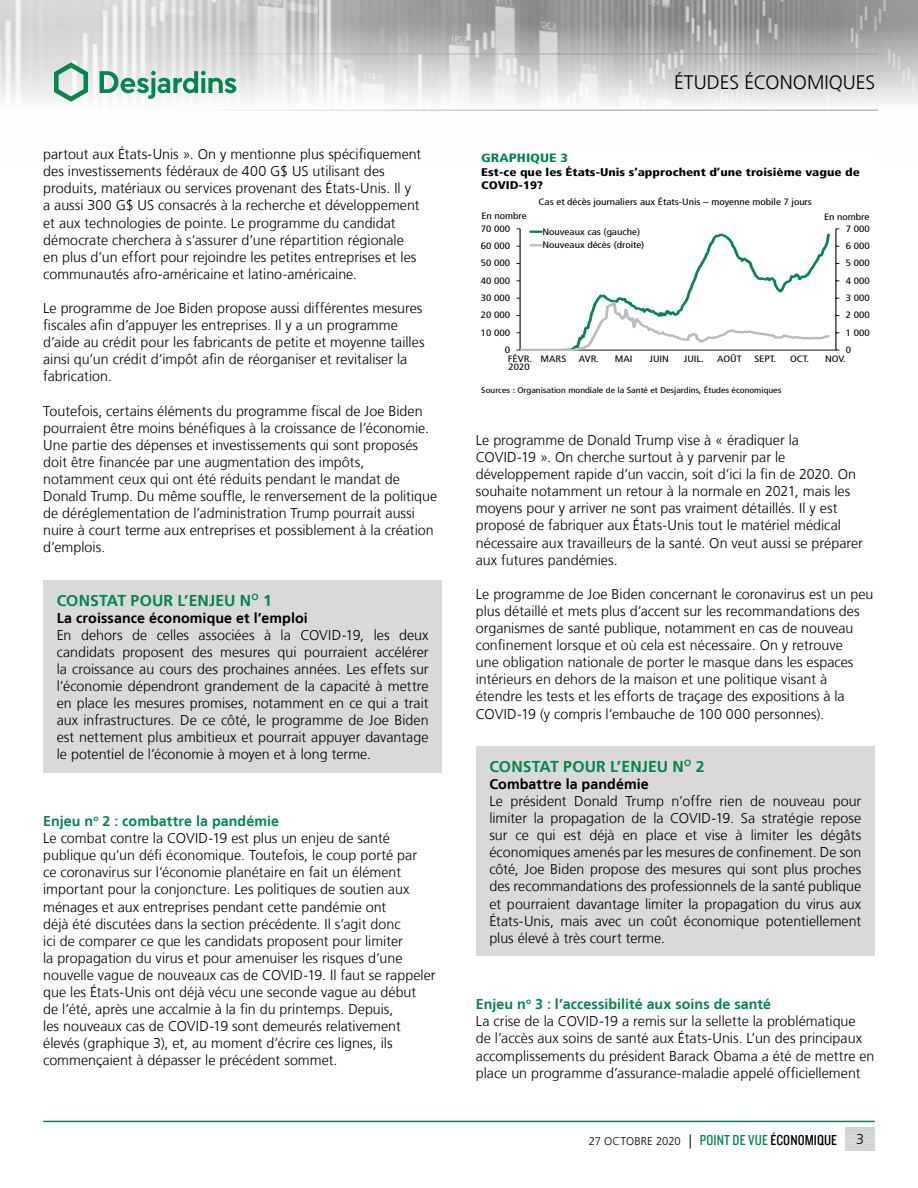
<style>
.page{position:relative;width:918px;height:1188px;background:#fff}
.page>*{position:absolute;margin:0;border:0;box-sizing:border-box;transform-origin:0 0}
.t1{font:300 19.5px "Frutiger LT";color:#000}
.t2{font:700 15.75px "Frutiger LT";letter-spacing:.005em;color:#00874e}
.t3{font:300 14.25px/17.1px "Frutiger LT";color:#000}
.t4{font:700 14.25px "Frutiger LT";letter-spacing:.005em;color:#00874e}
.t5{font:700 14.25px "Frutiger LT";letter-spacing:.005em;color:#000}
.t6{font:900 condensed 12px "Frutiger LT";color:#00874e;scale:1.2 1}
.t7{font:300 11.25px "Frutiger LT";letter-spacing:.005em;color:#000}
.t8{font:900 condensed 11.1px/13.2px "Frutiger LT";color:#000;scale:1.2 1}
.t9{font:condensed 9.3px "Frutiger LT";color:#000;scale:1.2 1}
.t10{font:condensed 9.15px/17.2px "Frutiger LT";color:#000;text-align:justify;scale:1.2 1}
.t11{font:condensed 8.25px "Frutiger LT";color:#000;scale:1.2 1}
.s1{font-size:14.25px}
.s2{font-family:"Knockout 29 Junior Ltweight";font-weight:400;font-size:15px;color:#00874e}
.s3{font-family:"Knockout 29 Junior Ltweight";font-weight:400;font-size:15px}
</style>
<div class="page">
<img style="left:0;top:0;width:918px;height:110px">
<hr style="left:0;top:54px;width:878px;height:1px;background:#9d9d9c">
<hr style="left:0;top:110px;width:878px;height:1px;background:#9d9d9c">
<svg style="left:54px;top:62px;width:34px;height:40px"></svg>
<svg style="left:100px;top:71px;width:136px;height:28px"></svg>
<hr style="left:43px;top:1121px;width:832px;height:1px;background:#00874e">
<div style="left:43px;top:580px;width:399px;height:193px;background:#d9d9d9"></div>
<div style="left:476px;top:746px;width:399px;height:210px;background:#d9d9d9"></div>
<svg style="left:517px;top:229px;width:322px;height:122px"></svg>
<p class="t3" style="left:43px;top:146px;width:380px">partout aux États‑Unis ». On y mentionne plus spécifiquement des investissements fédéraux de 400 G$ US utilisant des produits, matériaux ou services provenant des États‑Unis. Il y a aussi 300 G$ US consacrés à la recherche et développement et aux technologies de pointe. Le programme du candidat démocrate cherchera à s’assurer d’une répartition régionale</p>
<p class="t3" style="left:43px;top:249px;width:375px">en plus d’un effort pour rejoindre les petites entreprises et les communautés afro-américaine et latino-américaine.</p>
<p class="t3" style="left:43px;top:300px;width:383px">Le programme de Joe Biden propose aussi différentes mesures fiscales afin d’appuyer les entreprises. Il y a un programme d’aide au crédit pour les fabricants de petite et moyenne tailles ainsi qu’un crédit d’impôt afin de réorganiser et revitaliser la</p>
<p class="t3" style="left:43px;top:368px;width:70px">fabrication.</p>
<p class="t3" style="left:43px;top:402px;width:387px">Toutefois, certains éléments du programme fiscal de Joe Biden pourraient être moins bénéfiques à la croissance de l’économie.</p>
<p class="t3" style="left:43px;top:437px;width:376px">Une partie des dépenses et investissements qui sont proposés</p>
<p class="t3" style="left:43px;top:454px;width:323px">doit être financée par une augmentation des impôts,</p>
<p class="t3" style="left:43px;top:471px;width:358px">notamment ceux qui ont été réduits pendant le mandat de</p>
<p class="t3" style="left:43px;top:488px;width:396px">Donald Trump. Du même souffle, le renversement de la politique de déréglementation de l’administration Trump pourrait aussi nuire à court terme aux entreprises et possiblement à la création</p>
<p class="t3" style="left:43px;top:539px;width:64px">d’emplois.</p>
<h5 class="t2" style="left:57px;top:591px;width:217px">CONSTAT POUR L’ENJEU N<sup>O</sup> 1</h5>
<h5 class="t5" style="left:57px;top:609px;width:253px">La croissance économique et l’emploi</h5>
<p class="t3" style="left:57px;top:627px;width:373px">En dehors de celles associées à la COVID‑19, les deux</p>
<p class="t3" style="left:57px;top:644px;width:373px">candidats proposent des mesures qui pourraient accélérer la croissance au cours des prochaines années. Les effets sur</p>
<p class="t3" style="left:57px;top:678px;width:373px">l’économie dépendront grandement de la capacité à mettre</p>
<p class="t3" style="left:57px;top:695px;width:373px">en place les mesures promises, notamment en ce qui a trait</p>
<p class="t3" style="left:57px;top:712px;width:373px;text-align:justify">aux infrastructures. De ce côté, le programme de Joe Biden est nettement plus ambitieux et pourrait appuyer davantage le potentiel de l’économie à moyen et à long terme.</p>
<h5 class="t4" style="left:43px;top:813px;width:238px">Enjeu n<sup>o</sup> 2 : combattre la pandémie</h5>
<p class="t3" style="left:43px;top:830px;width:348px">Le combat contre la COVID-19 est plus un enjeu de santé</p>
<p class="t3" style="left:43px;top:847px;width:375px">publique qu’un défi économique. Toutefois, le coup porté par</p>
<p class="t3" style="left:43px;top:864px;width:368px">ce coronavirus sur l’économie planétaire en fait un élément important pour la conjoncture. Les politiques de soutien aux</p>
<p class="t3" style="left:43px;top:898px;width:359px">ménages et aux entreprises pendant cette pandémie ont déjà été discutées dans la section précédente. Il s’agit donc</p>
<p class="t3" style="left:43px;top:933px;width:361px">ici de comparer ce que les candidats proposent pour limiter</p>
<p class="t3" style="left:43px;top:950px;width:394px">la propagation du virus et pour amenuiser les risques d’une nouvelle vague de nouveaux cas de COVID‑19. Il faut se rappeler que les États‑Unis ont déjà vécu une seconde vague au début<br>de l’été, après une accalmie à la fin du printemps. Depuis,</p>
<p class="t3" style="left:43px;top:1018px;width:359px">les nouveaux cas de COVID-19 sont demeurés relativement</p>
<p class="t3" style="left:43px;top:1035px;width:351px">élevés (graphique 3), et, au moment d’écrire ces lignes, ils commençaient à dépasser le précédent sommet.</p>
<h1 class="t1" style="left:674px;top:72px;width:203px">ÉTUDES ÉCONOMIQUES</h1>
<h6 class="t6" style="left:481px;top:151px;width:74px">GRAPHIQUE 3</h6>
<p class="t8" style="left:481px;top:166px;width:317px">Est-ce que les États-Unis s’approchent d’une troisième vague de<br>COVID-19?</p>
<p class="t10" style="left:539px;top:194px;width:229px">Cas et décès journaliers aux États-Unis – moyenne mobile 7 jours</p>
<p class="t10" style="left:481px;top:208px;width:39px">En nombre</p>
<p class="t10" style="left:824px;top:208px;width:39px">En nombre</p>
<p class="t9" style="left:481px;top:223px;width:26px">70 000</p>
<p class="t10" style="left:481px;top:237px;width:26px">60 000<br>50 000<br>40 000<br>30 000<br>20 000</p>
<p class="t9" style="left:481px;top:327px;width:26px">10 000</p>
<p class="t10" style="left:505px;top:341px;width:6px">0</p>
<p class="t10" style="left:542px;top:225px;width:86px;line-height:13.5px">Nouveaux cas (gauche)<br>Nouveaux décès (droite)</p>
<p class="t9" style="left:846px;top:223px;width:21px">7 000</p>
<p class="t10" style="left:846px;top:237px;width:21px">6 000<br>5 000<br>4 000<br>3 000<br>2 000</p>
<p class="t9" style="left:846px;top:327px;width:21px">1 000</p>
<p class="t10" style="left:846px;top:341px;width:6px">0</p>
<p class="t10" style="left:508px;top:350px;width:50px">FÉVR. MARS</p>
<p class="t10" style="left:579px;top:350px;width:18px">AVR.</p>
<p class="t10" style="left:615px;top:350px;width:16px">MAI</p>
<p class="t10" style="left:650px;top:350px;width:18px">JUIN</p>
<p class="t10" style="left:684px;top:350px;width:18px">JUIL.</p>
<p class="t10" style="left:717px;top:350px;width:22px">AOÛT</p>
<p class="t10" style="left:754px;top:350px;width:20px">SEPT.</p>
<p class="t10" style="left:790px;top:350px;width:17px">OCT.</p>
<p class="t10" style="left:825px;top:350px;width:19px">NOV.</p>
<p class="t10" style="left:508px;top:359px;width:19px">2020</p>
<p class="t11" style="left:481px;top:385px;width:252px">Sources : Organisation mondiale de la Santé et Desjardins, Études économiques</p>
<p class="t3" style="left:476px;top:432px;width:382px">Le programme de Donald Trump vise à « éradiquer la COVID‑19 ». On cherche surtout à y parvenir par le développement rapide d’un vaccin, soit d’ici la fin de 2020. On souhaite notamment un retour à la normale en 2021, mais les moyens pour y arriver ne sont pas vraiment détaillés. Il y est</p>
<p class="t3" style="left:476px;top:517px;width:389px">proposé de fabriquer aux États-Unis tout le matériel médical nécessaire aux travailleurs de la santé. On veut aussi se préparer aux futures pandémies.</p>
<p class="t3" style="left:476px;top:586px;width:399px">Le programme de Joe Biden concernant le coronavirus est un peu</p>
<p class="t3" style="left:476px;top:603px;width:385px">plus détaillé et mets plus d’accent sur les recommandations des</p>
<p class="t3" style="left:476px;top:620px;width:379px">organismes de santé publique, notamment en cas de nouveau confinement lorsque et où cela est nécessaire. On y retrouve une obligation nationale de porter le masque dans les espaces intérieurs en dehors de la maison et une politique visant à étendre les tests et les efforts de traçage des expositions à la COVID‑19 (y compris l’embauche de 100 000 personnes).</p>
<h5 class="t2" style="left:489px;top:757px;width:217px">CONSTAT POUR L’ENJEU N<sup>O</sup> 2</h5>
<h5 class="t5" style="left:489px;top:775px;width:161px">Combattre la pandémie</h5>
<p class="t3" style="left:489px;top:793px;width:373px">Le président Donald Trump n’offre rien de nouveau pour</p>
<p class="t3" style="left:489px;top:810px;width:373px;text-align:justify">limiter la propagation de la COVID‑19. Sa stratégie repose sur ce qui est déjà en place et vise à limiter les dégâts économiques amenés par les mesures de confinement. De son côté, Joe Biden propose des mesures qui sont plus proches</p>
<p class="t3" style="left:489px;top:878px;width:373px">des recommandations des professionnels de la santé publique</p>
<p class="t3" style="left:489px;top:895px;width:373px">et pourraient davantage limiter la propagation du virus aux</p>
<p class="t3" style="left:489px;top:912px;width:373px">États-Unis, mais avec un coût économique potentiellement</p>
<p class="t3" style="left:489px;top:929px;width:177px">plus élevé à très court terme.</p>
<h5 class="t4" style="left:476px;top:996px;width:297px">Enjeu n<sup>o</sup> 3 : l’accessibilité aux soins de santé</h5>
<p class="t3" style="left:476px;top:1013px;width:388px">La crise de la COVID-19 a remis sur la sellette la problématique de l’accès aux soins de santé aux États-Unis. L’un des principaux</p>
<p class="t3" style="left:476px;top:1047px;width:400px">accomplissements du président Barack Obama a été de mettre en place un programme d’assurance‑maladie appelé officiellement</p>
<p class="t7" style="left:589px;top:1135px;width:250px">27 OCTOBRE 2020 <span class="s1">|</span> <span class="s2">POINT DE VUE</span> <span class="s3">ÉCONOMIQUE</span></p>
<p class="t3" style="left:856px;top:1131px;width:9px">3</p>
</div>
